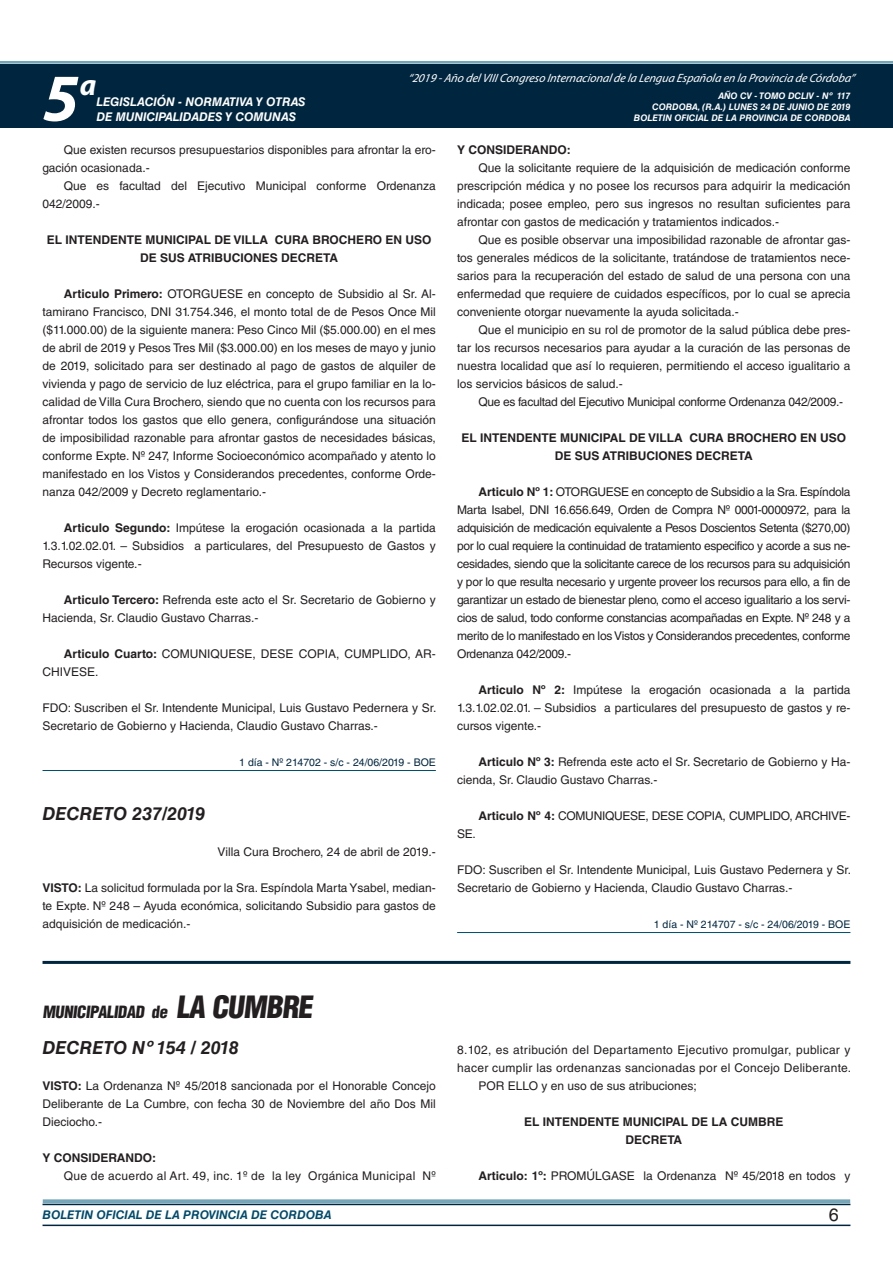
<style>
.page{position:relative;width:893px;height:1263px;background:#fff}
.page>*{position:absolute;margin:0;border:0;box-sizing:border-box;transform-origin:0 0}
.t1{font:italic 700 67.5px "Myriad Pro";color:#fff}
.t2{font:900 condensed 30px "Helvetica LT Std";color:#231f20}
.t3{font:italic 700 30px "Myriad Pro";color:#fff}
.t4{font:italic 700 18px "Helvetica LT Std";color:#231f20}
.t5{font:18px "Helvetica LT Std";color:#231f20}
.t6{font:900 condensed 16.5px "Helvetica LT Std";color:#231f20}
.t7{font:12px/18px "Helvetica LT Std";color:#231f20;text-align:justify}
.t8{font:700 12px/18px "Helvetica LT Std";color:#231f20;text-align:center}
.t9{font:12px "Helvetica LT Std";letter-spacing:.025em;color:#231f20}
.t10{font:12px "Helvetica LT Std";letter-spacing:-.025em;color:#231f20}
.t11{font:italic 12px "Myriad Pro";color:#fff}
.t12{font:italic 700 12px "Helvetica LT Std";color:#fff}
.t13{font:italic 700 12px "Helvetica LT Std";color:#004b6c}
.t14{font:10.5px "Helvetica LT Std";color:#00263f}
.t15{font:italic 700 9px/10.8px "Helvetica LT Std";color:#fff;text-align:right}
.s1{font-weight:700}
</style>
<div class="page">
<div style="left:0;top:61px;width:893px;height:6px;background:#fff;opacity:.75"></div>
<div style="left:0;top:64px;width:893px;height:64px;background:#00263f"></div>
<hr style="left:43px;top:1224px;width:807px;height:2px;background:#00263f">
<div style="left:42px;top:1198px;width:809px;height:8px;background:#fff;opacity:.75"></div>
<hr style="left:43px;top:770px;width:393px;height:1px;background:#004b6c">
<hr style="left:457px;top:932px;width:393px;height:1px;background:#004b6c">
<hr style="left:43px;top:961px;width:807px;height:3px;background:#00263f">
<h1 class="t1" style="left:43px;top:54px;width:38px">5</h1>
<h2 class="t3" style="left:80px;top:66px;width:18px">a</h2>
<p class="t12" style="left:96px;top:95px;width:211px">LEGISLACIÓN - NORMATIVA Y OTRAS</p>
<p class="t12" style="left:96px;top:109px;width:201px">DE MUNICIPALIDADES Y COMUNAS</p>
<p class="t11" style="left:408px;top:71px;width:448px">“2019 -Año delVIIICongreso Internacionalde la Lengua Esp añola en la Provincia de Córdoba”</p>
<p class="t15" style="left:634px;top:91px;width:218px">AÑO CV - TOMO DCLIV - Nº 117<br>CORDOBA, (R.A.) LUNES 24 DE JUNIO DE 2019<br>BOLETIN OFICIAL DE LA PROVINCIA DE CORDOBA</p>
<p class="t7" style="left:43px;top:141px;width:395px;text-indent:21px">Que existen recursos presupuestarios disponibles para afrontar la ero&shy;gación ocasionada.-</p>
<p class="t7" style="left:43px;top:177px;width:395px;text-indent:21px">Que es facultad del Ejecutivo Municipal conforme Ordenanza<br>042/2009.-</p>
<p class="t8" style="left:47px;top:230px;width:386px">EL INTENDENTE MUNICIPAL DE VILLA CURA BROCHERO EN USO<br>DE SUS ATRIBUCIONES DECRETA</p>
<p class="t7" style="left:43px;top:285px;width:395px;text-indent:21px"><span class="s1">Articulo Primero:</span> OTORGUESE en concepto de Subsidio al Sr. Al&shy;tamirano Francisco, DNI 31.754.346, el monto total de de Pesos Once Mil ($11.000.00) de la siguiente manera: Peso Cinco Mil ($5.000.00) en el mes de abril de 2019 y Pesos Tres Mil ($3.000.00) en los meses de mayo y junio de 2019, solicitado para ser destinado al pago de gastos de alquiler de vivienda y pago de servicio de luz eléctrica, para el grupo familiar en la lo&shy;calidad de Villa Cura Brochero, siendo que no cuenta con los recursos para afrontar todos los gastos que ello genera, configurándose una situación de imposibilidad razonable para afrontar gastos de necesidades básicas, conforme Expte. Nº 247, Informe Socioeconómico acompañado y atento lo manifestado en los Vistos y Considerandos precedentes, conforme Orde&shy;nanza 042/2009 y Decreto reglamentario.-</p>
<p class="t7" style="left:43px;top:519px;width:395px;text-indent:21px"><span class="s1">Articulo Segundo:</span> Impútese la erogación ocasionada a la partida 1.3.1.02.02.01. – Subsidios a particulares, del Presupuesto de Gastos y Recursos vigente.-</p>
<p class="t7" style="left:43px;top:591px;width:395px;text-indent:21px"><span class="s1">Articulo Tercero:</span> Refrenda este acto el Sr. Secretario de Gobierno y<br>Hacienda, Sr. Claudio Gustavo Charras.-</p>
<p class="t7" style="left:43px;top:645px;width:395px;text-indent:21px"><span class="s1">Articulo Cuarto:</span> COMUNIQUESE, DESE COPIA, CUMPLIDO, AR-<br>CHIVESE.</p>
<p class="t7" style="left:43px;top:699px;width:396px">FDO: Suscriben el Sr. Intendente Municipal, Luis Gustavo Pedernera y Sr.<br>Secretario de Gobierno y Hacienda, Claudio Gustavo Charras.-</p>
<p class="t14" style="left:239px;top:756px;width:198px">1 día - Nº 214702 - s/c - 24/06/2019 - BOE</p>
<h3 class="t4" style="left:43px;top:802px;width:164px">DECRETO 237/2019</h3>
<p class="t7" style="left:217px;top:843px;width:220px">Villa Cura Brochero, 24 de abril de 2019.-</p>
<p class="t7" style="left:43px;top:879px;width:395px"><span class="s1">VISTO:</span> La solicitud formulada por la Sra. Espíndola Marta Ysabel, median&shy;te Expte. Nº 248 – Ayuda económica, solicitando Subsidio para gastos de adquisición de medicación.-</p>
<p class="t8" style="left:457px;top:140px;width:115px">Y CONSIDERANDO:</p>
<p class="t7" style="left:457px;top:159px;width:395px;text-indent:21px">Que la solicitante requiere de la adquisición de medicación conforme prescripción médica y no posee los recursos para adquirir la medicación indicada; posee empleo, pero sus ingresos no resultan suficientes para afrontar con gastos de medicación y tratamientos indicados.-</p>
<p class="t7" style="left:457px;top:231px;width:395px;text-indent:21px">Que es posible observar una imposibilidad razonable de afrontar gas&shy;tos generales médicos de la solicitante, tratándose de tratamientos nece&shy;sarios para la recuperación del estado de salud de una persona con una enfermedad que requiere de cuidados específicos, por lo cual se aprecia conveniente otorgar nuevamente la ayuda solicitada.-</p>
<p class="t7" style="left:457px;top:321px;width:395px;text-indent:21px">Que el municipio en su rol de promotor de la salud pública debe pres&shy;tar los recursos necesarios para ayudar a la curación de las personas de nuestra localidad que así lo requieren, permitiendo el acceso igualitario a los servicios básicos de salud.-</p>
<p class="t10" style="left:478px;top:395px;width:366px">Que es facultad del Ejecutivo Municipal conforme Ordenanza 042/2009.-</p>
<p class="t8" style="left:462px;top:428px;width:386px">EL INTENDENTE MUNICIPAL DE VILLA CURA BROCHERO EN USO<br>DE SUS ATRIBUCIONES DECRETA</p>
<p class="t7" style="left:457px;top:483px;width:395px;text-indent:21px"><span class="s1">Articulo Nº 1:</span> OTORGUESE en concepto de Subsidio a la Sra. Espíndola Marta Isabel, DNI 16.656.649, Orden de Compra Nº 0001-0000972, para la adquisición de medicación equivalente a Pesos Doscientos Setenta ($270,00) por lo cual requiere la continuidad de tratamiento especifico y acorde a sus ne&shy;cesidades, siendo que la solicitante carece de los recursos para su adquisición y por lo que resulta necesario y urgente proveer los recursos para ello, a fin de garantizar un estado de bienestar pleno, como el acceso igualitario a los servi&shy;cios de salud, todo conforme constancias acompañadas en Expte. Nº 248 y a merito de lo manifestado en los Vistos y Considerandos precedentes, conforme Ordenanza 042/2009.-</p>
<p class="t7" style="left:457px;top:681px;width:395px;text-indent:21px"><span class="s1">Articulo Nº 2:</span> Impútese la erogación ocasionada a la partida 1.3.1.02.02.01. – Subsidios a particulares del presupuesto de gastos y re&shy;cursos vigente.-</p>
<p class="t7" style="left:457px;top:753px;width:395px;text-indent:21px"><span class="s1">Articulo Nº 3:</span> Refrenda este acto el Sr. Secretario de Gobierno y Ha&shy;cienda, Sr. Claudio Gustavo Charras.-</p>
<p class="t10" style="left:478px;top:809px;width:374px"><span class="s1">Articulo Nº 4:</span> COMUNIQUESE, DESE COPIA, CUMPLIDO, ARCHIVE-</p>
<p class="t7" style="left:457px;top:825px;width:20px">SE.</p>
<p class="t7" style="left:457px;top:861px;width:396px">FDO: Suscriben el Sr. Intendente Municipal, Luis Gustavo Pedernera y Sr.<br>Secretario de Gobierno y Hacienda, Claudio Gustavo Charras.-</p>
<p class="t14" style="left:654px;top:918px;width:198px">1 día - Nº 214707 - s/c - 24/06/2019 - BOE</p>
<h3 class="t6" style="left:43px;top:1001px;width:129px">MUNICIPALIDAD de</h3>
<h2 class="t2" style="left:176px;top:988px;width:143px">LA CUMBRE</h2>
<h3 class="t4" style="left:43px;top:1036px;width:198px">DECRETO Nº 154 / 2018</h3>
<p class="t7" style="left:43px;top:1077px;width:395px"><span class="s1">VISTO:</span> La Ordenanza Nº 45/2018 sancionada por el Honorable Concejo Deliberante de La Cumbre, con fecha 30 de Noviembre del año Dos Mil Dieciocho.-</p>
<p class="t8" style="left:43px;top:1148px;width:115px">Y CONSIDERANDO:</p>
<p class="t9" style="left:64px;top:1169px;width:374px">Que de acuerdo al Art. 49, inc. 1º de la ley Orgánica Municipal Nº</p>
<p class="t9" style="left:457px;top:1043px;width:395px">8.102, es atribución del Departamento Ejecutivo promulgar, publicar y</p>
<p class="t9" style="left:457px;top:1061px;width:396px">hacer cumplir las ordenanzas sancionadas por el Concejo Deliberante.</p>
<p class="t7" style="left:478px;top:1077px;width:220px">POR ELLO y en uso de sus atribuciones;</p>
<p class="t8" style="left:524px;top:1112px;width:261px">EL INTENDENTE MUNICIPAL DE LA CUMBRE<br>DECRETA</p>
<p class="t7" style="left:478px;top:1167px;width:374px"><span class="s1">Articulo: 1º:</span> PROMÚLGASE la Ordenanza Nº 45/2018 en todos y</p>
<p class="t13" style="left:43px;top:1208px;width:290px">BOLETIN OFICIAL DE LA PROVINCIA DE CORDOBA</p>
<h3 class="t5" style="left:829px;top:1204px;width:12px">6</h3>
</div>
